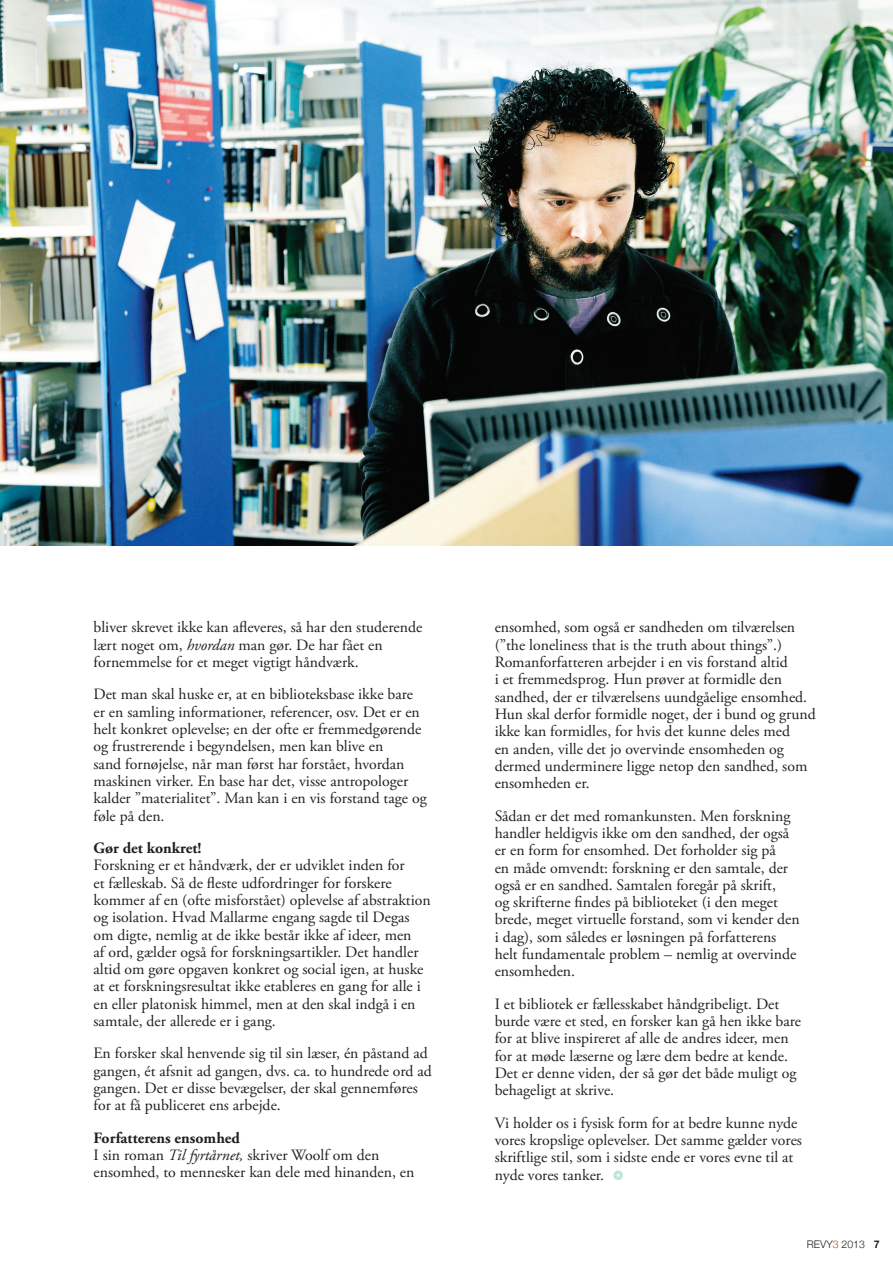
<style>
.page{position:relative;width:893px;height:1263px;background:#fff}
.page>*{position:absolute;margin:0;border:0;box-sizing:border-box;transform-origin:0 0}
.t1{font:15.75px/17.4px "Adobe Garamond Pro";color:#231f20}
.t2{font:700 15.75px "Adobe Garamond Pro";color:#231f20}
.t3{font:300 10.5px "Helvetica Neue";color:#231f20}
.s1{font-style:italic}
.s2{font-weight:700}
.s3{color:#bd4517}
</style>
<div class="page">
<div style="left:613px;top:1170px;width:10px;height:10px;border:3px solid #c1e4dd;border-radius:50%"></div>
<img style="left:0;top:0;width:893px;height:545px">
<p class="t1" style="left:94px;top:619px;width:330px">bliver skrevet ikke kan afleveres, så har den studerende lært noget om, <span class="s1">hvordan</span> man gør. De har fået en fornemmelse for et meget vigtigt håndværk.</p>
<p class="t1" style="left:94px;top:686px;width:335px">Det man skal huske er, at en biblioteksbase ikke bare er en samling informationer, referencer, osv. Det er en helt konkret oplevelse; en der ofte er fremmedgørende og frustrerende i begyndelsen, men kan blive en<br>sand fornøjelse, når man først har forstået, hvordan maskinen virker. En base har det, visse antropologer kalder ”materialitet”. Man kan i en vis forstand tage og føle på den.</p>
<p class="t2" style="left:94px;top:839px;width:109px">Gør det konkret!</p>
<p class="t1" style="left:94px;top:857px;width:339px">Forskning er et håndværk, der er udviklet inden for<br>et fælleskab. Så de fleste udfordringer for forskere kommer af en (ofte misforstået) oplevelse af abstraktion og isolation. Hvad Mallarme engang sagde til Degas om digte, nemlig at de ikke består ikke af ideer, men<br>af ord, gælder også for forskningsartikler. Det handler altid om gøre opgaven konkret og social igen, at huske at et forskningsresultat ikke etableres en gang for alle i en eller platonisk himmel, men at den skal indgå i en samtale, der allerede er i gang.</p>
<p class="t1" style="left:94px;top:1045px;width:340px">En forsker skal henvende sig til sin læser, én påstand ad gangen, ét afsnit ad gangen, dvs. ca. to hundrede ord ad gangen. Det er disse bevægelser, der skal gennemføres for at få publiceret ens arbejde.</p>
<p class="t1" style="left:94px;top:1130px;width:322px"><span class="s2">Forfatterens ensomhed<br></span>I sin roman <span class="s1">Til fyrtårnet,</span> skriver Woolf om den ensomhed, to mennesker kan dele med hinanden, en</p>
<p class="t1" style="left:495px;top:619px;width:323px">ensomhed, som også er sandheden om tilværelsen (”the loneliness that is the truth about things”.)<br>Romanforfatteren arbejder i en vis forstand altid<br>i et fremmedsprog. Hun prøver at formidle den sandhed, der er tilværelsens uundgåelige ensomhed.<br>Hun skal derfor formidle noget, der i bund og grund ikke kan formidles, for hvis det kunne deles med<br>en anden, ville det jo overvinde ensomheden og dermed underminere ligge netop den sandhed, som ensomheden er.</p>
<p class="t1" style="left:495px;top:807px;width:307px">Sådan er det med romankunsten. Men forskning handler heldigvis ikke om den sandhed, der også er en form for ensomhed. Det forholder sig på<br>en måde omvendt: forskning er den samtale, der også er en sandhed. Samtalen foregår på skrift,<br>og skrifterne findes på biblioteket (i den meget brede, meget virtuelle forstand, som vi kender den i dag), som således er løsningen på forfatterens helt fundamentale problem – nemlig at overvinde ensomheden.</p>
<p class="t1" style="left:495px;top:996px;width:308px">I et bibliotek er fællesskabet håndgribeligt. Det burde være et sted, en forsker kan gå hen ikke bare for at blive inspireret af alle de andres ideer, men for at møde læserne og lære dem bedre at kende.<br>Det er denne viden, der så gør det både muligt og behageligt at skrive.</p>
<p class="t1" style="left:495px;top:1115px;width:309px">Vi holder os i fysisk form for at bedre kunne nyde vores kropslige oplevelser. Det samme gælder vores skriftlige stil, som i sidste ende er vores evne til at nyde vores tanker.</p>
<p class="t3" style="left:807px;top:1235px;width:74px">REVY<span class="s3">3</span> 2013 <span class="s2">7</span></p>
</div>
